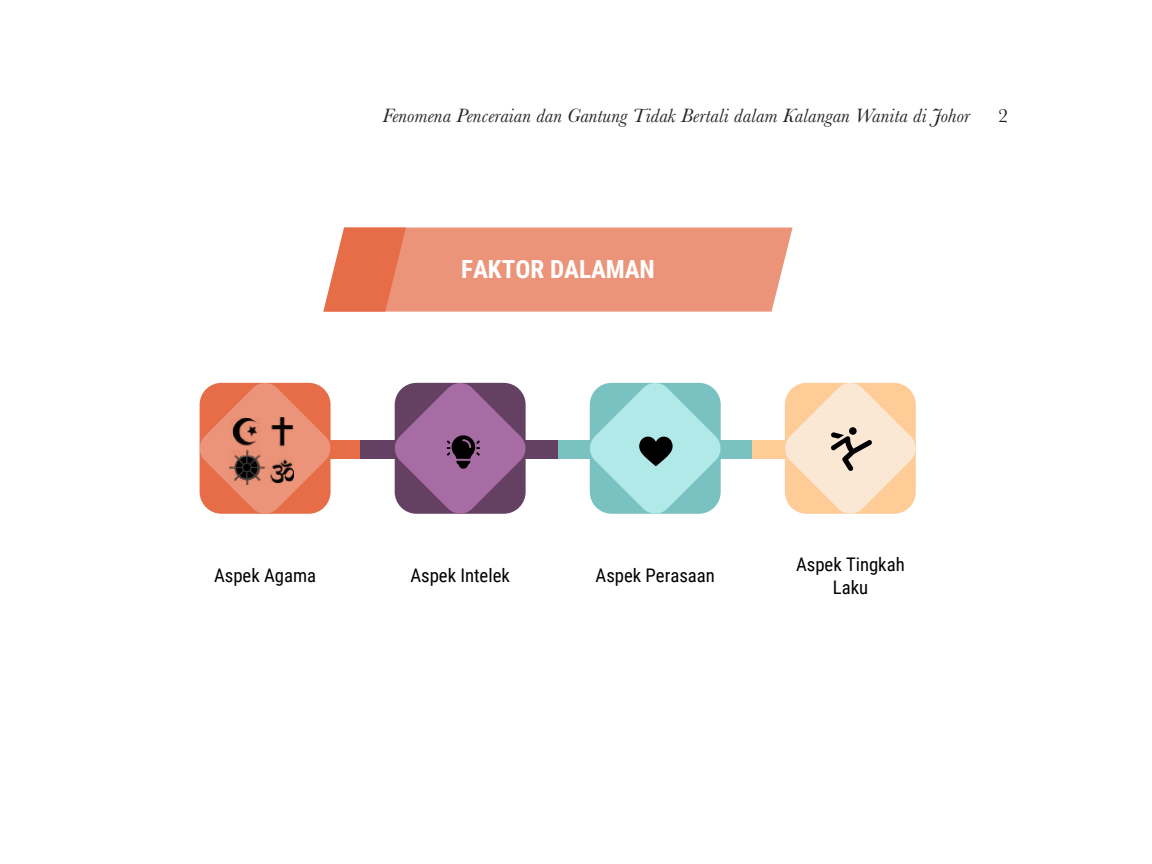
<style>
.page{position:relative;width:1152px;height:864px;background:#fff}
.page>*{position:absolute;margin:0;border:0;box-sizing:border-box;transform-origin:0 0}
.t1{font:700 25px "Roboto Condensed";color:#fff}
.t2{font:italic 20px "Baskerville";letter-spacing:.01em;color:#231f20}
.t3{font:20px "Baskerville";color:#231f20}
.t4{font:18.8px/23.2px "Roboto Condensed";color:#000;text-align:center}
</style>
<div class="page">
<svg style="left:323px;top:228px;width:470px;height:84px;background:#eb9479"></svg>
<div style="left:326px;top:440px;width:34px;height:19px;background:#e76d48"></div>
<svg style="left:199px;top:382px;width:132px;height:132px;background:#e98667"></svg>
<div style="left:523px;top:440px;width:35px;height:19px;background:#644162"></div>
<div style="left:360px;top:440px;width:35px;height:19px;background:#644162"></div>
<div style="left:558px;top:440px;width:35px;height:19px;background:#79c2c1"></div>
<div style="left:718px;top:440px;width:35px;height:19px;background:#79c2c1"></div>
<div style="left:753px;top:440px;width:34px;height:19px;background:#ffcc97"></div>
<svg style="left:394px;top:382px;width:132px;height:132px;background:#8d5f8b"></svg>
<svg style="left:589px;top:382px;width:132px;height:132px;background:#99d2d1"></svg>
<img style="left:229px;top:418px;width:64px;height:67px">
<svg style="left:784px;top:382px;width:132px;height:132px;background:#f5d8ba"></svg>
<p class="t2" style="left:382px;top:102px;width:589px">Fenomena Penceraian dan Gantung Tidak Bertali dalam Kalangan Wanita di Johor</p>
<p class="t3" style="left:998px;top:103px;width:11px">2</p>
<p class="t1" style="left:461px;top:251px;width:195px">FAKTOR DALAMAN</p>
<p class="t4" style="left:214px;top:563px;width:103px">Aspek Agama</p>
<p class="t4" style="left:410px;top:563px;width:101px">Aspek Intelek</p>
<p class="t4" style="left:596px;top:563px;width:121px">Aspek Perasaan</p>
<p class="t4" style="left:796px;top:552px;width:110px">Aspek Tingkah<br>Laku</p>
</div>
